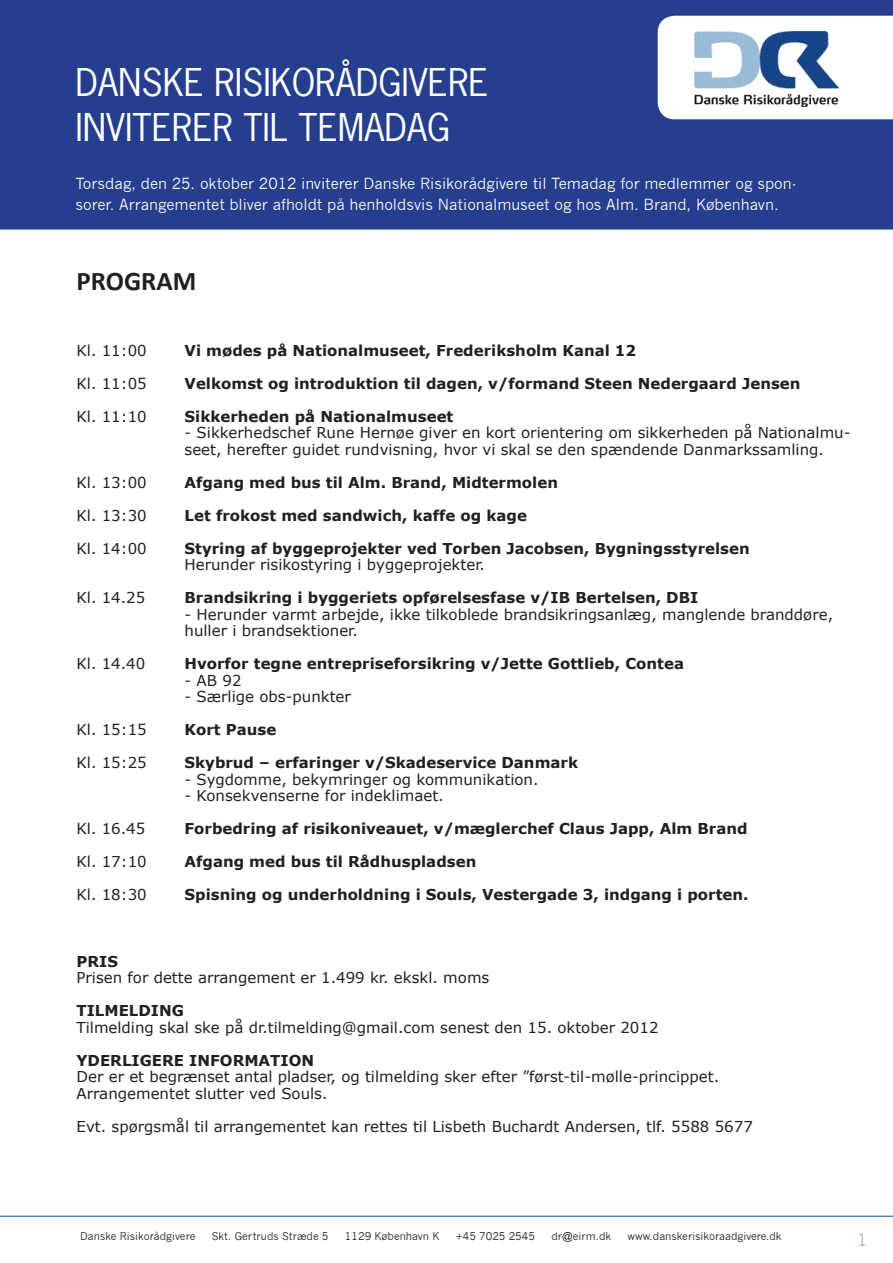
<style>
.page{position:relative;width:893px;height:1263px;background:#fff}
.page>*{position:absolute;margin:0;border:0;box-sizing:border-box;transform-origin:0 0}
.t1{font:36px "News Gothic Std";color:#fff}
.t2{font:700 27px "Calibri";color:#231f20}
.t3{font:15px/16.5px "Verdana";color:#231f20}
.t4{font:700 15px "Verdana";color:#231f20}
.t5{font:15px/21px "News Gothic";color:#fff}
.t6{font:10.5px "News Gothic";color:#231f20}
.s1{font-weight:700}
</style>
<div class="page">
<hr style="left:0;top:1216px;width:893px;height:1px;background:#0f4a88">
<div style="left:0;top:0;width:893px;height:230px;background:#253f8e"></div>
<svg style="left:658px;top:16px;width:235px;height:103px"></svg>
<img style="left:694px;top:31px;width:144px;height:76px">
<p class="t1" style="left:75px;top:59px;width:415px">DANSKE RISIKORÅDGIVERE</p>
<p class="t1" style="left:75px;top:104px;width:376px">INVITERER TIL TEMADAG</p>
<p class="t5" style="left:75px;top:173px;width:722px">Torsdag, den 25. oktober 2012 inviterer Danske Risikorådgivere til Temadag for medlemmer og spon&shy;sorer. Arrangementet bliver afholdt på henholdsvis Nationalmuseet og hos Alm. Brand, København.</p>
<p class="t2" style="left:77px;top:264px;width:121px">PROGRAM</p>
<p class="t3" style="left:77px;top:342px;width:72px">Kl. 11:00</p>
<p class="t4" style="left:185px;top:341px;width:453px">Vi mødes på Nationalmuseet, Frederiksholm Kanal 12</p>
<p class="t3" style="left:77px;top:375px;width:72px">Kl. 11:05</p>
<p class="t4" style="left:185px;top:374px;width:617px">Velkomst og introduktion til dagen, v/formand Steen Nedergaard Jensen</p>
<p class="t3" style="left:77px;top:408px;width:72px">Kl. 11:10</p>
<p class="t4" style="left:185px;top:407px;width:270px">Sikkerheden på Nationalmuseet</p>
<p class="t3" style="left:185px;top:424px;width:667px">- Sikkerhedschef Rune Hernøe giver en kort orientering om sikkerheden på Nationalmu&shy;seet, herefter guidet rundvisning, hvor vi skal se den spændende Danmarkssamling.</p>
<p class="t3" style="left:77px;top:474px;width:72px">Kl. 13:00</p>
<p class="t4" style="left:185px;top:473px;width:375px">Afgang med bus til Alm. Brand, Midtermolen</p>
<p class="t3" style="left:77px;top:507px;width:72px">Kl. 13:30</p>
<p class="t4" style="left:185px;top:506px;width:344px">Let frokost med sandwich, kaffe og kage</p>
<p class="t3" style="left:77px;top:540px;width:72px">Kl. 14:00</p>
<p class="t4" style="left:185px;top:539px;width:567px">Styring af byggeprojekter ved Torben Jacobsen, Bygningsstyrelsen</p>
<p class="t3" style="left:185px;top:556px;width:302px">Herunder risikostyring i byggeprojekter.</p>
<p class="t3" style="left:77px;top:589px;width:70px">Kl. 14.25</p>
<p class="t4" style="left:185px;top:588px;width:515px">Brandsikring i byggeriets opførelsesfase v/IB Bertelsen, DBI</p>
<p class="t3" style="left:185px;top:606px;width:650px">- Herunder varmt arbejde, ikke tilkoblede brandsikringsanlæg, manglende branddøre, huller i brandsektioner.</p>
<p class="t3" style="left:77px;top:655px;width:70px">Kl. 14.40</p>
<p class="t4" style="left:185px;top:654px;width:501px">Hvorfor tegne entrepriseforsikring v/Jette Gottlieb, Contea</p>
<p class="t3" style="left:185px;top:672px;width:59px">- AB 92</p>
<p class="t3" style="left:185px;top:688px;width:168px">- Særlige obs-punkter</p>
<p class="t3" style="left:77px;top:721px;width:72px">Kl. 15:15</p>
<p class="t4" style="left:185px;top:720px;width:93px">Kort Pause</p>
<p class="t3" style="left:77px;top:754px;width:72px">Kl. 15:25</p>
<p class="t4" style="left:185px;top:753px;width:395px">Skybrud – erfaringer v/Skadeservice Danmark</p>
<p class="t3" style="left:185px;top:771px;width:355px">- Sygdomme, bekymringer og kommunikation.</p>
<p class="t3" style="left:185px;top:787px;width:261px">- Konsekvenserne for indeklimaet.</p>
<p class="t3" style="left:77px;top:820px;width:70px">Kl. 16.45</p>
<p class="t4" style="left:185px;top:819px;width:564px">Forbedring af risikoniveauet, v/mæglerchef Claus Japp, Alm Brand</p>
<p class="t3" style="left:77px;top:853px;width:72px">Kl. 17:10</p>
<p class="t4" style="left:185px;top:852px;width:293px">Afgang med bus til Rådhuspladsen</p>
<p class="t3" style="left:77px;top:886px;width:72px">Kl. 18:30</p>
<p class="t4" style="left:185px;top:885px;width:565px">Spisning og underholdning i Souls, Vestergade 3, indgang i porten.</p>
<p class="t3" style="left:77px;top:952px;width:414px"><span class="s1">PRIS<br></span>Prisen for dette arrangement er 1.499 kr. ekskl. moms</p>
<p class="t3" style="left:77px;top:1002px;width:583px"><span class="s1">TILMELDING<br></span>Tilmelding skal ske på dr.tilmelding@gmail.com senest den 15. oktober 2012</p>
<p class="t3" style="left:77px;top:1051px;width:644px"><span class="s1">YDERLIGERE INFORMATION<br></span>Der er et begrænset antal pladser, og tilmelding sker efter ”først-til-mølle-princippet.</p>
<p class="t3" style="left:77px;top:1084px;width:253px">Arrangementet slutter ved Souls.</p>
<p class="t3" style="left:77px;top:1117px;width:678px">Evt. spørgsmål til arrangementet kan rettes til Lisbeth Buchardt Andersen, tlf. 5588 5677</p>
<p class="t6" style="left:80px;top:1230px;width:117px">Danske Risikorådgivere</p>
<p class="t6" style="left:212px;top:1230px;width:118px">Skt. Gertruds Stræde 5</p>
<p class="t6" style="left:345px;top:1230px;width:96px">1129 København K</p>
<p class="t6" style="left:456px;top:1230px;width:81px">+45 7025 2545</p>
<p class="t6" style="left:551px;top:1230px;width:61px">dr@eirm.dk</p>
<p class="t6" style="left:628px;top:1230px;width:156px">www.danskerisikoraadgivere.dk</p>
</div>
